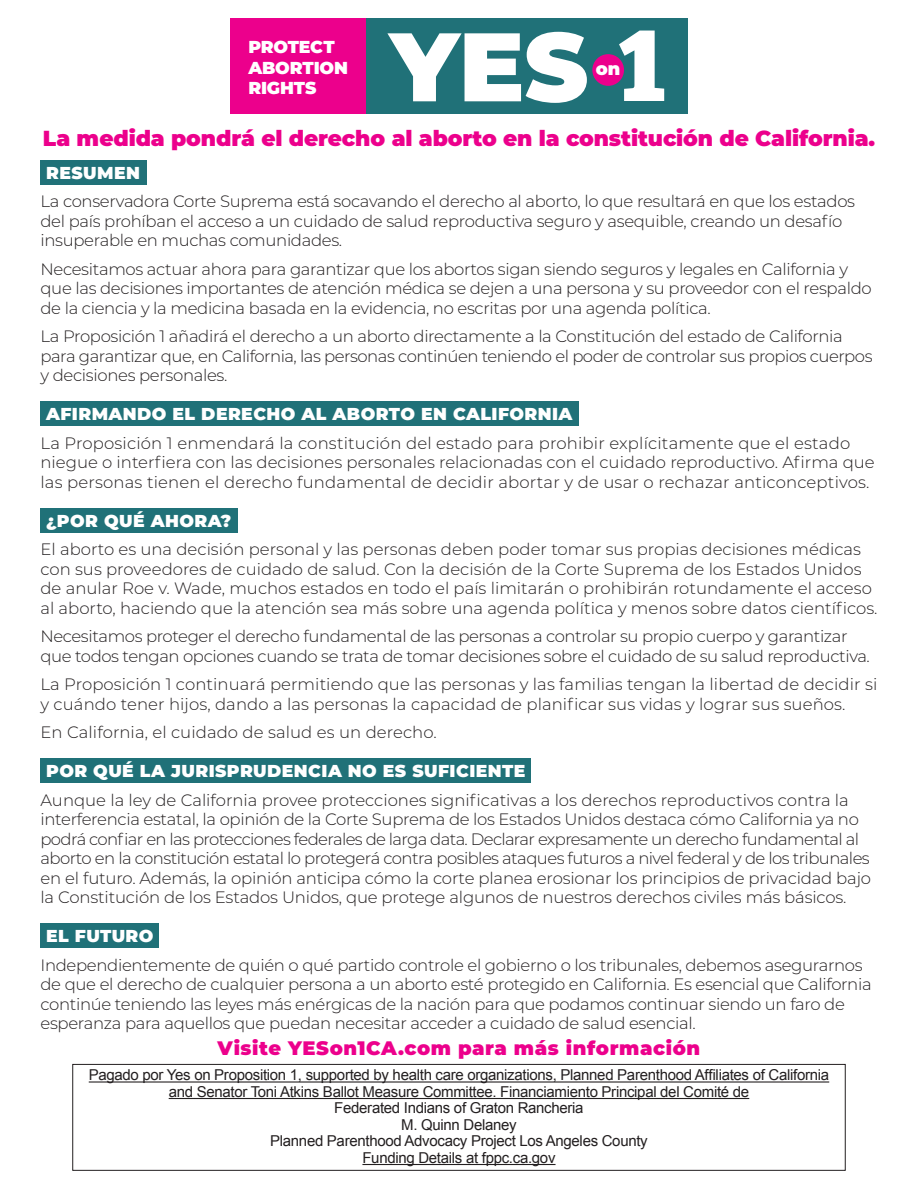
<style>
.page{position:relative;width:918px;height:1188px;background:#fff}
.page>*{position:absolute;margin:0;border:0;box-sizing:border-box;transform-origin:0 0}
.t1{font:109.35px "Bree Serif Eb";color:#fff;scale:.91 1}
.t2{font:900 97.05px "Montserrat";color:#fff}
.t3{font:900 21.75px "Montserrat";letter-spacing:-.005em;color:#ec008c}
.t4{font:900 19.5px "Montserrat";letter-spacing:.03em;color:#ec008c}
.t5{font:900 17.85px "Montserrat";color:#fff}
.t6{font:900 17.25px "Montserrat";letter-spacing:.025em;color:#fff}
.t7{font:900 17.25px "Montserrat";letter-spacing:-.01em;color:#fff}
.t8{font:300 16.5px/19.5px "Montserrat";letter-spacing:-.02em;color:#231f20}
.t9{font:300 16.5px/19.5px "Montserrat";color:#231f20}
.t10{font:300 16.5px/19.5px "Montserrat";letter-spacing:.01em;color:#231f20}
.t11{font:300 16.5px/19.5px "Montserrat";letter-spacing:.005em;color:#231f20}
.t12{font:15px "Arial";letter-spacing:-.02em;color:#231f20}
</style>
<div class="page">
<div style="left:366px;top:19px;width:322px;height:95px;background:#207178"></div>
<div style="left:592px;top:54px;width:32px;height:32px;background:#ec008c;border-radius:50%"></div>
<div style="left:230px;top:19px;width:136px;height:95px;background:#ec008c"></div>
<div style="left:72px;top:1064px;width:774px;height:107px;border:1px solid #231f20"></div>
<div style="left:40px;top:402px;width:539px;height:24px;background:#207178"></div>
<div style="left:40px;top:508px;width:198px;height:25px;background:#207178"></div>
<div style="left:40px;top:759px;width:491px;height:24px;background:#207178"></div>
<div style="left:40px;top:924px;width:119px;height:24px;background:#207178"></div>
<div style="left:40px;top:160px;width:107px;height:25px;background:#207178"></div>
<hr style="left:89px;top:1081px;width:740px;height:2px;background:#231f20">
<hr style="left:169px;top:1098px;width:580px;height:1px;background:#231f20">
<hr style="left:362px;top:1164px;width:194px;height:1px;background:#231f20">
<p class="t1" style="left:616px;top:-25px;width:58px">1</p>
<p class="t2" style="left:390px;top:-6px;width:200px">YES</p>
<p class="t7" style="left:248px;top:34px;width:88px">PROTECT</p>
<p class="t7" style="left:248px;top:55px;width:101px">ABORTION</p>
<p class="t6" style="left:248px;top:75px;width:70px">RIGHTS</p>
<p class="t3" style="left:43px;top:121px;width:834px">La medida pondrá el derecho al aborto en la constitución de California.</p>
<p class="t6" style="left:46px;top:159px;width:95px">RESUMEN</p>
<p class="t8" style="left:40px;top:191px;width:816px">La conservadora Corte Suprema está socavando el derecho al aborto, lo que resultará en que los estados del país prohíban el acceso a un cuidado de salud reproductiva seguro y asequible, creando un desafío insuperable en muchas comunidades.</p>
<p class="t8" style="left:40px;top:258px;width:833px">Necesitamos actuar ahora para garantizar que los abortos sigan siendo seguros y legales en California y que las decisiones importantes de atención médica se dejen a una persona y su proveedor con el respaldo de la ciencia y la medicina basada en la evidencia, no escritas por una agenda política.</p>
<p class="t8" style="left:40px;top:326px;width:834px">La Proposición 1 añadirá el derecho a un aborto directamente a la Constitución del estado de California para garantizar que, en California, las personas continúen teniendo el poder de controlar sus propios cuerpos y decisiones personales.</p>
<p class="t6" style="left:46px;top:401px;width:528px">AFIRMANDO EL DERECHO AL ABORTO EN CALIFORNIA</p>
<p class="t10" style="left:40px;top:432px;width:836px">La Proposición 1 enmendará la constitución del estado para prohibir explícitamente que el estado niegue o interfiera con las decisiones personales relacionadas con el cuidado reproductivo. Afirma que las personas tienen el derecho fundamental de decidir abortar y de usar o rechazar anticonceptivos.</p>
<p class="t6" style="left:46px;top:507px;width:187px">¿POR QUÉ AHORA?</p>
<p class="t9" style="left:40px;top:539px;width:839px">El aborto es una decisión personal y las personas deben poder tomar sus propias decisiones médicas con sus proveedores de cuidado de salud. Con la decisión de la Corte Suprema de los Estados Unidos de anular Roe v. Wade, muchos estados en todo el país limitarán o prohibirán rotundamente el acceso al aborto, haciendo que la atención sea más sobre una agenda política y menos sobre datos científicos.</p>
<p class="t8" style="left:40px;top:626px;width:831px">Necesitamos proteger el derecho fundamental de las personas a controlar su propio cuerpo y garantizar que todos tengan opciones cuando se trata de tomar decisiones sobre el cuidado de su salud reproductiva.</p>
<p class="t11" style="left:40px;top:674px;width:838px">La Proposición 1 continuará permitiendo que las personas y las familias tengan la libertad de decidir si y cuándo tener hijos, dando a las personas la capacidad de planificar sus vidas y lograr sus sueños.</p>
<p class="t11" style="left:40px;top:722px;width:398px">En California, el cuidado de salud es un derecho.</p>
<p class="t6" style="left:46px;top:758px;width:481px">POR QUÉ LA JURISPRUDENCIA NO ES SUFICIENTE</p>
<p class="t8" style="left:40px;top:789px;width:832px">Aunque la ley de California provee protecciones significativas a los derechos reproductivos contra la interferencia estatal, la opinión de la Corte Suprema de los Estados Unidos destaca cómo California ya no podrá confiar en las protecciones federales de larga data. Declarar expresamente un derecho fundamental al aborto en la constitución estatal lo protegerá contra posibles ataques futuros a nivel federal y de los tribunales en el futuro. Además, la opinión anticipa cómo la corte planea erosionar los principios de privacidad bajo la Constitución de los Estados Unidos, que protege algunos de nuestros derechos civiles más básicos.</p>
<p class="t6" style="left:46px;top:923px;width:109px">EL FUTURO</p>
<p class="t8" style="left:40px;top:954px;width:833px">Independientemente de quién o qué partido controle el gobierno o los tribunales, debemos asegurarnos de que el derecho de cualquier persona a un aborto esté protegido en California. Es esencial que California continúe teniendo las leyes más enérgicas de la nación para que podamos continuar siendo un faro de esperanza para aquellos que puedan necesitar acceder a cuidado de salud esencial.</p>
<p class="t4" style="left:218px;top:1033px;width:484px">Visite YESon1CA.com para más información</p>
<p class="t12" style="left:89px;top:1065px;width:742px">Pagado por Yes on Proposition 1, supported by health care organizations, Planned Parenthood Affiliates of California</p>
<p class="t12" style="left:169px;top:1082px;width:582px">and Senator Toni Atkins Ballot Measure Committee. Financiamiento Principal del Comité de</p>
<p class="t12" style="left:334px;top:1098px;width:251px">Federated Indians of Graton Rancheria</p>
<p class="t12" style="left:401px;top:1115px;width:117px">M. Quinn Delaney</p>
<p class="t12" style="left:270px;top:1131px;width:379px">Planned Parenthood Advocacy Project Los Angeles County</p>
<p class="t12" style="left:362px;top:1148px;width:195px">Funding Details at fppc.ca.gov</p>
<p class="t5" style="left:596px;top:56px;width:26px">on</p>
</div>
